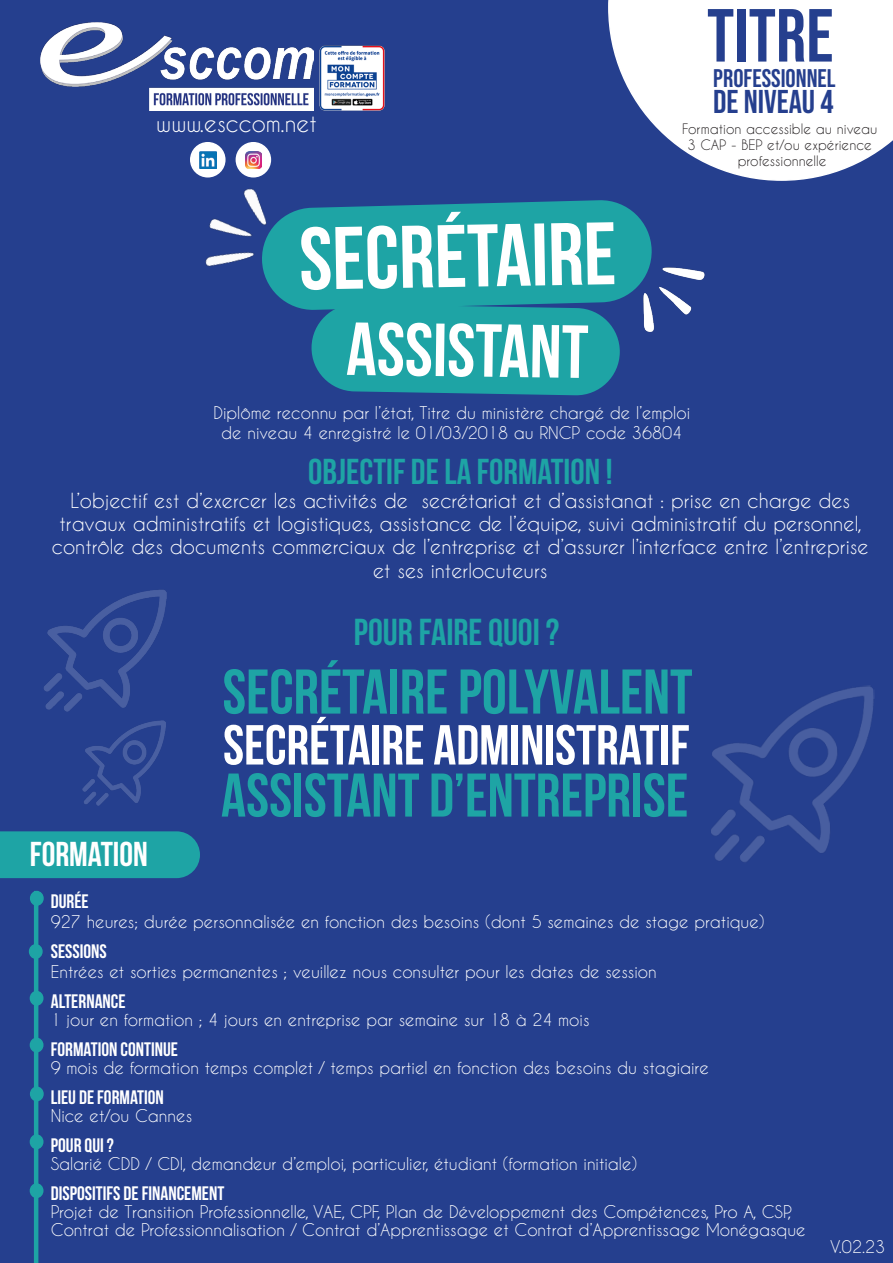
<style>
.page{position:relative;width:893px;height:1263px;background:#253f8e}
.page>*{position:absolute;margin:0;border:0;box-sizing:border-box;transform-origin:0 0}
.t1{font:700 88.5px "Bebas Neue";color:#fff}
.t2{font:700 75px "Bebas Neue";color:#fff}
.t3{font:75px "Bebas Neue";color:#253f8e}
.t4{font:700 63px "Bebas Neue";color:#1ea4a5}
.t5{font:700 61.5px "Bebas Neue";color:#1ea4a5}
.t6{font:700 56.25px "Bebas Neue";color:#fff}
.t7{font:700 37.5px "Bebas Neue";color:#1ea4a5}
.t8{font:700 36px "Bebas Neue";color:#1ea4a5}
.t9{font:700 34.5px "Bebas Neue";color:#fff}
.t10{font:33px "Bebas Neue";color:#253f8e}
.t11{font:25.5px "Bebas Neue";color:#253f8e}
.t12{font:22.5px "Caviar Dreams";color:#fff}
.t13{font:19.5px/23.4px "Caviar Dreams";color:#fff;text-align:center}
.t14{font:700 19.5px "Bebas Neue";color:#fff}
.t15{font:16.5px/19.8px "Caviar Dreams";color:#fff;text-align:center}
.t16{font:13.5px "Caviar Dreams";color:#231f20}
</style>
<div class="page">
<svg style="left:608px;top:0;width:285px;height:181px"></svg>
<img style="left:44px;top:589px;width:123px;height:123px">
<img style="left:82px;top:721px;width:83px;height:84px">
<img style="left:41px;top:22px;width:273px;height:89px">
<div style="left:236px;top:143px;width:34px;height:34px;background:#fff;border-radius:50%"></div>
<div style="left:236px;top:142px;width:35px;height:36px;border:2px solid #fff;border-radius:50%"></div>
<div style="left:191px;top:143px;width:34px;height:34px;background:#fff;border-radius:50%"></div>
<div style="left:190px;top:142px;width:36px;height:36px;border:2px solid #fff;border-radius:50%"></div>
<img style="left:200px;top:152px;width:16px;height:16px">
<img style="left:245px;top:152px;width:17px;height:16px">
<svg style="left:261px;top:199px;width:391px;height:197px;background:#1f92a1"></svg>
<img style="left:621px;top:181px;width:133px;height:167px">
<img style="left:703px;top:685px;width:180px;height:180px">
<hr style="left:34px;top:891px;width:4px;height:372px;background:#1ea4a5">
<div style="left:0;top:831px;width:200px;height:47px;background:#1ea4a5"></div>
<div style="left:31px;top:892px;width:12px;height:13px;background:#1ea4a5;border-radius:50%"></div>
<div style="left:30px;top:891px;width:14px;height:15px;border:2px solid #1ea4a5;border-radius:50%"></div>
<div style="left:30px;top:945px;width:12px;height:13px;background:#1ea4a5;border-radius:50%"></div>
<div style="left:29px;top:944px;width:14px;height:15px;border:2px solid #1ea4a5;border-radius:50%"></div>
<div style="left:30px;top:991px;width:13px;height:14px;background:#1ea4a5;border-radius:50%"></div>
<div style="left:30px;top:991px;width:14px;height:15px;border:2px solid #1ea4a5;border-radius:50%"></div>
<div style="left:30px;top:1038px;width:13px;height:14px;background:#1ea4a5;border-radius:50%"></div>
<div style="left:30px;top:1037px;width:14px;height:15px;border:2px solid #1ea4a5;border-radius:50%"></div>
<div style="left:31px;top:1087px;width:12px;height:14px;background:#1ea4a5;border-radius:50%"></div>
<div style="left:30px;top:1086px;width:14px;height:15px;border:2px solid #1ea4a5;border-radius:50%"></div>
<div style="left:30px;top:1135px;width:13px;height:13px;background:#1ea4a5;border-radius:50%"></div>
<div style="left:30px;top:1134px;width:14px;height:15px;border:2px solid #1ea4a5;border-radius:50%"></div>
<div style="left:30px;top:1184px;width:13px;height:13px;background:#1ea4a5;border-radius:50%"></div>
<div style="left:30px;top:1183px;width:14px;height:15px;border:2px solid #1ea4a5;border-radius:50%"></div>
<img style="left:319px;top:45px;width:67px;height:66px">
<p class="t3" style="left:707px;top:-7px;width:128px">TITRE</p>
<p class="t11" style="left:713px;top:64px;width:124px">PROFESSIONNEL</p>
<p class="t12" style="left:156px;top:110px;width:162px">www.esccom.net</p>
<p class="t1" style="left:298px;top:210px;width:319px;rotate:-1deg">SECRÉTAIRE</p>
<p class="t2" style="left:347px;top:307px;width:244px;rotate:1deg">ASSISTANT</p>
<p class="t10" style="left:713px;top:83px;width:122px">DE NIVEAU 4</p>
<p class="t16" style="left:682px;top:121px;width:197px">Formation accessible au niveau</p>
<p class="t16" style="left:688px;top:137px;width:186px">3 CAP - BEP et/ou expérience</p>
<p class="t16" style="left:738px;top:153px;width:90px">professionnelle</p>
<p class="t15" style="left:213px;top:402px;width:478px">Diplôme reconnu par l’état, Titre du ministère chargé de l’emploi de niveau 4 enregistré le 01/03/2018 au RNCP code 36804</p>
<p class="t8" style="left:308px;top:452px;width:306px">OBJECTIF DE LA FORMATION !</p>
<p class="t13" style="left:52px;top:488px;width:818px">L’objectif est d’exercer les activités de secrétariat et d’assistanat : prise en charge des travaux administratifs et logistiques, assistance de l’équipe, suivi administratif du personnel, contrôle des documents commerciaux de l’entreprise et d’assurer l’interface entre l’entreprise et ses interlocuteurs</p>
<p class="t7" style="left:354px;top:611px;width:207px">POUR FAIRE QUOI ?</p>
<p class="t4" style="left:223px;top:657px;width:471px">SECRÉTAIRE POLYVALENT</p>
<p class="t6" style="left:223px;top:714px;width:468px">SECRÉTAIRE ADMINISTRATIF</p>
<p class="t5" style="left:221px;top:762px;width:469px">ASSISTANT D’ENTREPRISE</p>
<p class="t9" style="left:30px;top:835px;width:120px">FORMATION</p>
<p class="t14" style="left:51px;top:891px;width:39px">DURÉE</p>
<p class="t15" style="left:51px;top:912px;width:715px">927 heures; durée personnalisée en fonction des besoins (dont 5 semaines de stage pratique)</p>
<p class="t14" style="left:51px;top:941px;width:58px">SESSIONS</p>
<p class="t15" style="left:51px;top:961px;width:607px">Entrées et sorties permanentes ; veuillez nous consulter pour les dates de session</p>
<p class="t14" style="left:51px;top:990px;width:76px">ALTERNANCE</p>
<p class="t15" style="left:51px;top:1009px;width:540px">1 jour en formation ; 4 jours en entreprise par semaine sur 18 à 24 mois</p>
<p class="t14" style="left:51px;top:1038px;width:129px">FORMATION CONTINUE</p>
<p class="t15" style="left:51px;top:1057px;width:659px">9 mois de formation temps complet / temps partiel en fonction des besoins du stagiaire</p>
<p class="t14" style="left:51px;top:1086px;width:115px">LIEU DE FORMATION</p>
<p class="t15" style="left:51px;top:1105px;width:143px">Nice et/ou Cannes</p>
<p class="t14" style="left:51px;top:1134px;width:65px">POUR QUI ?</p>
<p class="t15" style="left:51px;top:1153px;width:588px">Salarié CDD / CDI, demandeur d’emploi, particulier, étudiant (formation initiale)</p>
<p class="t14" style="left:51px;top:1182px;width:175px">DISPOSITIFS DE FINANCEMENT</p>
<p class="t15" style="left:51px;top:1202px;width:756px;line-height:18px;text-align:left">Projet de Transition Professionnelle, VAE, CPF, Plan de Développement des Compétences, Pro A, CSP,<br>Contrat de Professionnalisation / Contrat d’Apprentissage et Contrat d’Apprentissage Monégasque</p>
<p class="t15" style="left:830px;top:1236px;width:56px">V.02.23</p>
</div>
